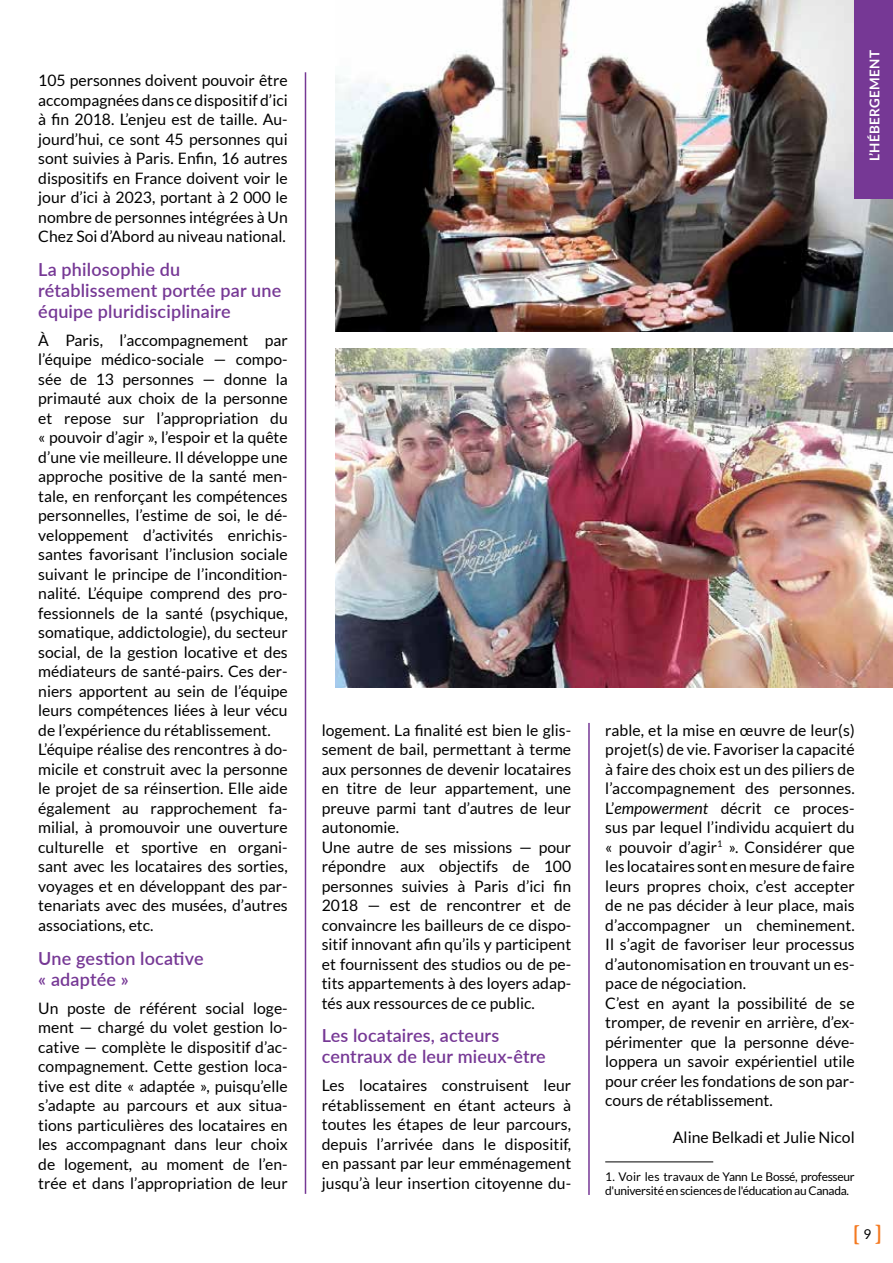
<style>
.page{position:relative;width:893px;height:1263px;background:#fff}
.page>*{position:absolute;margin:0;border:0;box-sizing:border-box;transform-origin:0 0}
.t1{font:22.5px "Averia Serif";color:#f47920}
.t2{font:600 18px/21px "Lato";letter-spacing:.01em;color:#763895}
.t3{font:15.75px/19.5px "Lato";color:#000;text-align:justify}
.t4{font:700 13.5px "Lato";letter-spacing:.025em;color:#fff}
.t5{font:13.5px "Lato";color:#000}
.t6{font:12px/14.4px "Lato";letter-spacing:-.025em;color:#000}
.s1{font-style:italic}
</style>
<div class="page">
<img style="left:336px;top:0;width:557px;height:332px">
<img style="left:336px;top:349px;width:557px;height:338px">
<hr style="left:605px;top:1161px;width:108px;height:1px;background:#000">
<hr style="left:305px;top:72px;width:1px;height:1122px;background:#763895">
<hr style="left:588px;top:723px;width:2px;height:472px;background:#763895">
<div style="left:855px;top:0;width:38px;height:198px;background:#763895"></div>
<p class="t3" style="left:38px;top:71px;width:251px">105 personnes doivent pouvoir être accompagnées dans ce dispositif d’ici à fin 2018. L’enjeu est de taille. Au&shy;jourd’hui, ce sont 45 personnes qui sont suivies à Paris. Enfin, 16 autres dispositifs en France doivent voir le jour d’ici à 2023, portant à 2 000 le nombre de personnes intégrées à Un Chez Soi d’Abord au niveau national.</p>
<p class="t2" style="left:38px;top:258px;width:245px">La philosophie du rétablissement portée par une équipe pluridisciplinaire</p>
<p class="t3" style="left:38px;top:330px;width:251px;text-align:left">à Paris, l’accompagnement par l’équipe médico-sociale — compo&shy;sée de 13 personnes — donne la primauté aux choix de la personne et repose sur l’appropriation du « pouvoir d’agir », l’espoir et la quête d’une vie meilleure. Il développe une approche positive de la santé men&shy;tale, en renforçant les compétences personnelles, l’estime de soi, le dé&shy;veloppement d’activités enrichis&shy;santes favorisant l’inclusion sociale suivant le principe de l’incondition&shy;nalité. L’équipe comprend des pro&shy;fessionnels de la santé (psychique, somatique, addictologie), du secteur social, de la gestion locative et des médiateurs de santé-pairs. Ces der&shy;niers apportent au sein de l’équipe leurs compétences liées à leur vécu de l’expérience du rétablissement.<br>L’équipe réalise des rencontres à do&shy;micile et construit avec la personne le projet de sa réinsertion. Elle aide également au rapprochement fa&shy;milial, à promouvoir une ouverture culturelle et sportive en organi&shy;sant avec les locataires des sorties, voyages et en développant des par&shy;tenariats avec des musées, d’autres associations, etc.</p>
<p class="t2" style="left:38px;top:947px;width:167px">Une gestion locative « adaptée »</p>
<p class="t3" style="left:38px;top:998px;width:251px">Un poste de référent social loge&shy;ment — chargé du volet gestion lo&shy;cative — complète le dispositif d’ac&shy;compagnement. Cette gestion loca&shy;tive est dite « adaptée », puisqu’elle s’adapte au parcours et aux situa&shy;tions particulières des locataires en les accompagnant dans leur choix de logement, au moment de l’en&shy;trée et dans l’appropriation de leur</p>
<p class="t3" style="left:322px;top:720px;width:251px;text-align:left">logement. La finalité est bien le glis&shy;sement de bail, permettant à terme aux personnes de devenir locataires en titre de leur appartement, une preuve parmi tant d’autres de leur autonomie.<br>Une autre de ses missions — pour répondre aux objectifs de 100 personnes suivies à Paris d’ici fin 2018 — est de rencontrer et de convaincre les bailleurs de ce dispo&shy;sitif innovant afin qu’ils y participent et fournissent des studios ou de pe&shy;tits appartements à des loyers adap&shy;tés aux ressources de ce public.</p>
<p class="t2" style="left:322px;top:1024px;width:226px">Les locataires, acteurs centraux de leur mieux-être</p>
<p class="t3" style="left:322px;top:1076px;width:251px">Les locataires construisent leur rétablissement en étant acteurs à toutes les étapes de leur parcours, depuis l’arrivée dans le dispositif, en passant par leur emménagement jusqu’à leur insertion citoyenne du-</p>
<p class="t4" style="left:867px;top:161px;width:113px;rotate:-90deg">L’hébergement</p>
<p class="t3" style="left:605px;top:720px;width:251px;text-align:left">rable, et la mise en œuvre de leur(s) projet(s) de vie. Favoriser la capacité à faire des choix est un des piliers de l’accompagnement des personnes.<br>L’<span class="s1">empowerment</span> décrit ce proces&shy;sus par lequel l’individu acquiert du « pouvoir d’agir<sup>1</sup> ». Considérer que les locataires sont en mesure de faire leurs propres choix, c’est accepter de ne pas décider à leur place, mais d’accompagner un cheminement.<br>Il s’agit de favoriser leur processus d’autonomisation en trouvant un es&shy;pace de négociation.<br>C’est en ayant la possibilité de se tromper, de revenir en arrière, d’ex&shy;périmenter que la personne déve&shy;loppera un savoir expérientiel utile pour créer les fondations de son par&shy;cours de rétablissement.</p>
<p class="t3" style="left:673px;top:1127px;width:183px">Aline Belkadi et Julie Nicol</p>
<p class="t6" style="left:605px;top:1169px;width:251px">1. Voir les travaux de Yann Le Bossé, professeur d'université en sciences de l'éducation au Canada.</p>
<h1 class="t1" style="left:852px;top:1221px;width:9px">[</h1>
<h1 class="t1" style="left:882px;top:1248px;width:9px;rotate:-180deg">[</h1>
<p class="t5" style="left:863px;top:1227px;width:9px">9</p>
</div>
